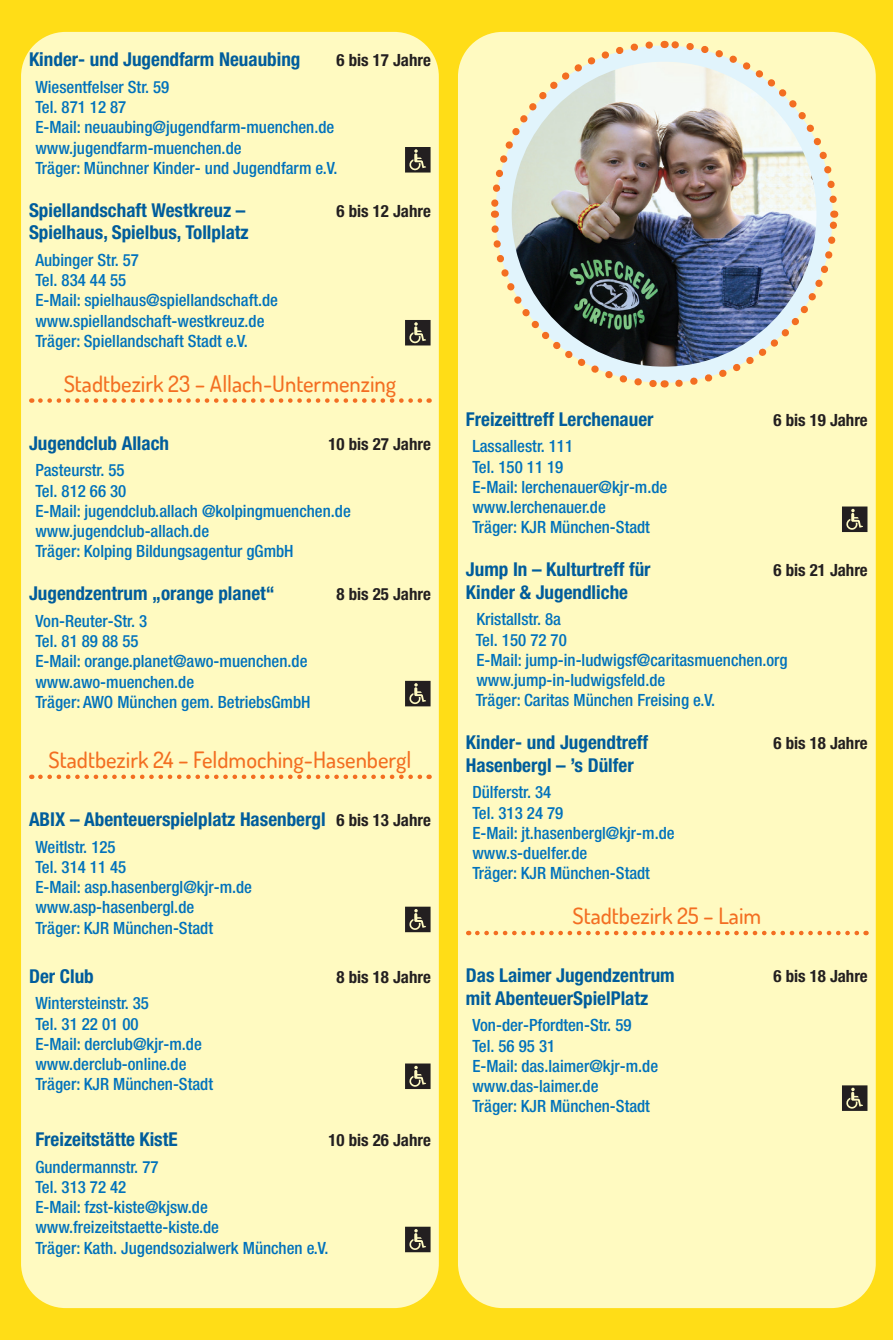
<style>
.page{position:relative;width:893px;height:1340px;background:#fff}
.page>*{position:absolute;margin:0;border:0;box-sizing:border-box;transform-origin:0 0}
.Dachzeile_Helvetica_Bold{font:500 22.5px "Dosis";color:#f36e21}
.Freizeitstätte_Außenseite{font:700 condensed 19.12px "Helvetica Neue 77";color:#005d9c}
.Adresse_Helvetica_Außenseite{font:700 condensed 19.12px "Helvetica Neue 77";color:#005d9c}
.Adresse_Helvetica_Außenseite-2{font:16.88px/20.2px "Helvetica Neue 67 Med Cond";color:#0072bc}
.Freizeitstätte_Außenseite-2{font:700 condensed 16.88px "Helvetica Neue 77";color:#231f20}
.Adresse_Helvetica_Außenseite-3{font:700 condensed 16.88px "Helvetica Neue 77";color:#231f20}
.s1{font-size:16.88px;color:#231f20}
</style>
<div class="page">
<div style="left:0;top:0;width:893px;height:1339px;background:#ffdd17"></div>
<div style="left:21px;top:32px;width:418px;height:1275px;background:#fffac1;border-radius:45px"></div>
<div style="left:458px;top:32px;width:418px;height:1275px;background:#fffac1;border-radius:45px"></div>
<svg style="left:40px;top:398px;width:390px;height:5px"></svg>
<svg style="left:40px;top:774px;width:390px;height:5px"></svg>
<svg style="left:405px;top:147px;width:26px;height:25px"></svg>
<svg style="left:405px;top:320px;width:26px;height:25px"></svg>
<svg style="left:405px;top:681px;width:26px;height:25px"></svg>
<svg style="left:405px;top:906px;width:26px;height:26px"></svg>
<svg style="left:405px;top:1063px;width:26px;height:26px"></svg>
<svg style="left:405px;top:1226px;width:26px;height:26px"></svg>
<svg style="left:477px;top:930px;width:389px;height:5px"></svg>
<svg style="left:842px;top:506px;width:25px;height:26px"></svg>
<svg style="left:842px;top:1085px;width:25px;height:25px"></svg>
<img style="left:490px;top:40px;width:349px;height:348px">
<p class="Adresse_Helvetica_Außenseite" style="left:29px;top:48px;width:273px">Kinder- und Jugendfarm Neuaubing</p>
<p class="Adresse_Helvetica_Außenseite-3" style="left:337px;top:50px;width:96px">6 bis 17 Jahre</p>
<p class="Adresse_Helvetica_Außenseite-2" style="left:35px;top:77px;width:304px">Wiesentfelser Str. 59<br>Tel. 871 12 87<br>E-Mail: neuaubing@jugendfarm-muenchen.de www.jugendfarm-muenchen.de<br>Träger: Münchner Kinder- und Jugendfarm e.V.</p>
<p class="Freizeitstätte_Außenseite" style="left:29px;top:198px;width:218px">Spiellandschaft Westkreuz –</p>
<p class="Freizeitstätte_Außenseite-2" style="left:337px;top:200px;width:96px">6 bis 12 Jahre</p>
<p class="Freizeitstätte_Außenseite" style="left:29px;top:221px;width:221px">Spielhaus, Spielbus, Tollplatz</p>
<p class="Adresse_Helvetica_Außenseite-2" style="left:35px;top:249px;width:244px">Aubinger Str. 57<br>Tel. 834 44 55<br>E-Mail: spielhaus@spiellandschaft.de www.spiellandschaft-westkreuz.de<br>Träger: Spiellandschaft Stadt e.V.</p>
<p class="Dachzeile_Helvetica_Bold" style="left:64px;top:369px;width:334px">Stadtbezirk 23 – Allach-Untermenzing</p>
<p class="Freizeitstätte_Außenseite" style="left:29px;top:431px;width:142px">Jugendclub Allach</p>
<p class="Freizeitstätte_Außenseite-2" style="left:329px;top:433px;width:104px">10 bis 27 Jahre</p>
<p class="Adresse_Helvetica_Außenseite-2" style="left:35px;top:460px;width:317px">Pasteurstr. 55<br>Tel. 812 66 30<br>E-Mail: jugendclub.allach @kolpingmuenchen.de www.jugendclub-allach.de<br>Träger: Kolping Bildungsagentur gGmbH</p>
<p class="Freizeitstätte_Außenseite" style="left:29px;top:581px;width:247px">Jugendzentrum „orange planet“</p>
<p class="Freizeitstätte_Außenseite-2" style="left:337px;top:584px;width:96px">8 bis 25 Jahre</p>
<p class="Adresse_Helvetica_Außenseite-2" style="left:35px;top:610px;width:277px">Von-Reuter-Str. 3<br>Tel. 81 89 88 55<br>E-Mail: orange.planet@awo-muenchen.de www.awo-muenchen.de<br>Träger: AWO München gem. BetriebsGmbH</p>
<p class="Dachzeile_Helvetica_Bold" style="left:49px;top:745px;width:364px">Stadtbezirk 24 – Feldmoching-Hasenbergl</p>
<p class="Freizeitstätte_Außenseite" style="left:29px;top:807px;width:403px">ABIX – Abenteuerspielplatz Hasenbergl <span class="s1">6 bis 13 Jahre</span></p>
<p class="Adresse_Helvetica_Außenseite-2" style="left:35px;top:836px;width:218px">Weitlstr. 125<br>Tel. 314 11 45<br>E-Mail: asp.hasenbergl@kjr-m.de www.asp-hasenbergl.de<br>Träger: KJR München-Stadt</p>
<p class="Freizeitstätte_Außenseite" style="left:29px;top:964px;width:66px">Der Club</p>
<p class="Freizeitstätte_Außenseite-2" style="left:337px;top:966px;width:96px">8 bis 18 Jahre</p>
<p class="Adresse_Helvetica_Außenseite-2" style="left:35px;top:993px;width:179px">Wintersteinstr. 35<br>Tel. 31 22 01 00<br>E-Mail: derclub@kjr-m.de www.derclub-online.de<br>Träger: KJR München-Stadt</p>
<p class="Adresse_Helvetica_Außenseite" style="left:35px;top:1127px;width:144px">Freizeitstätte KistE</p>
<p class="Adresse_Helvetica_Außenseite-3" style="left:329px;top:1129px;width:104px">10 bis 26 Jahre</p>
<p class="Adresse_Helvetica_Außenseite-2" style="left:35px;top:1156px;width:295px">Gundermannstr. 77<br>Tel. 313 72 42<br>E-Mail: fzst-kiste@kjsw.de www.freizeitstaette-kiste.de<br>Träger: Kath. Jugendsozialwerk München e.V.</p>
<p class="Freizeitstätte_Außenseite" style="left:466px;top:407px;width:189px">Freizeittreff Lerchenauer</p>
<p class="Freizeitstätte_Außenseite-2" style="left:773px;top:409px;width:96px">6 bis 19 Jahre</p>
<p class="Adresse_Helvetica_Außenseite-2" style="left:472px;top:436px;width:197px">Lassallestr. 111<br>Tel. 150 11 19<br>E-Mail: lerchenauer@kjr-m.de www.lerchenauer.de<br>Träger: KJR München-Stadt</p>
<p class="Freizeitstätte_Außenseite" style="left:466px;top:558px;width:186px">Jump In – Kulturtreff für</p>
<p class="Freizeitstätte_Außenseite-2" style="left:773px;top:560px;width:96px">6 bis 21 Jahre</p>
<p class="Freizeitstätte_Außenseite" style="left:466px;top:580px;width:164px">Kinder &amp; Jugendliche</p>
<p class="Adresse_Helvetica_Außenseite-2" style="left:476px;top:609px;width:313px">Kristallstr. 8a<br>Tel. 150 72 70<br>E-Mail: jump-in-ludwigsf@caritasmuenchen.org www.jump-in-ludwigsfeld.de<br>Träger: Caritas München Freising e.V.</p>
<p class="Freizeitstätte_Außenseite" style="left:466px;top:730px;width:184px">Kinder- und Jugendtreff</p>
<p class="Freizeitstätte_Außenseite-2" style="left:773px;top:733px;width:96px">6 bis 18 Jahre</p>
<p class="Freizeitstätte_Außenseite" style="left:466px;top:753px;width:169px">Hasenbergl – ’s Dülfer</p>
<p class="Adresse_Helvetica_Außenseite-2" style="left:472px;top:782px;width:204px">Dülferstr. 34<br>Tel. 313 24 79<br>E-Mail: jt.hasenbergl@kjr-m.de www.s-duelfer.de<br>Träger: KJR München-Stadt</p>
<p class="Dachzeile_Helvetica_Bold" style="left:572px;top:901px;width:190px">Stadtbezirk 25 – Laim</p>
<p class="Freizeitstätte_Außenseite" style="left:466px;top:963px;width:210px">Das Laimer Jugendzentrum</p>
<p class="Freizeitstätte_Außenseite-2" style="left:773px;top:965px;width:96px">6 bis 18 Jahre</p>
<p class="Freizeitstätte_Außenseite" style="left:466px;top:986px;width:184px">mit AbenteuerSpielPlatz</p>
<p class="Adresse_Helvetica_Außenseite-2" style="left:472px;top:1014px;width:187px">Von-der-Pfordten-Str. 59<br>Tel. 56 95 31<br>E-Mail: das.laimer@kjr-m.de www.das-laimer.de<br>Träger: KJR München-Stadt</p>
</div>
